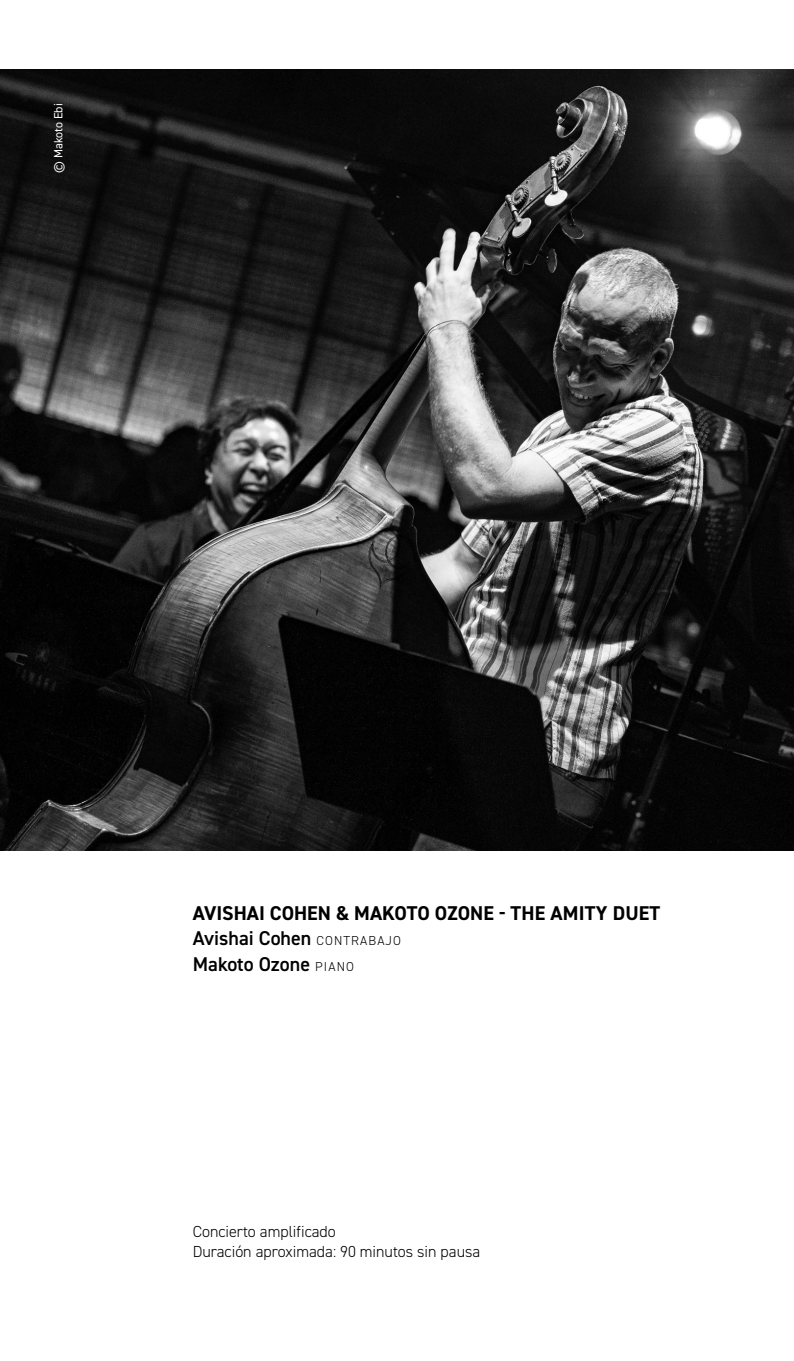
<style>
.page{position:relative;width:794px;height:1361px;background:#fff}
.page>*{position:absolute;margin:0;border:0;box-sizing:border-box;transform-origin:0 0}
.t1{font:700 20px/25.4px "DIN2014";color:#000}
.t2{font:300 16px/19.2px "DIN2014";color:#000}
.t3{font:12px "DIN2014";color:#fff}
.s1{font-weight:600}
.s2{font-weight:300;font-size:13px}
</style>
<div class="page">
<img style="left:0;top:70px;width:794px;height:780px">
<p class="t3" style="left:51px;top:173px;width:71px;rotate:-90deg">© Makoto Ebi</p>
<p class="t1" style="left:193px;top:900px;width:469px">AVISHAI COHEN &amp; MAKOTO OZONE - THE AMITY DUET<br><span class="s1">Avishai Cohen</span> <span class="s2">CONTRABAJO<br></span><span class="s1">Makoto Ozone</span> <span class="s2">PIANO</span></p>
<p class="t2" style="left:193px;top:1222px;width:289px">Concierto amplificado<br>Duración aproximada: 90 minutos sin pausa</p>
</div>
